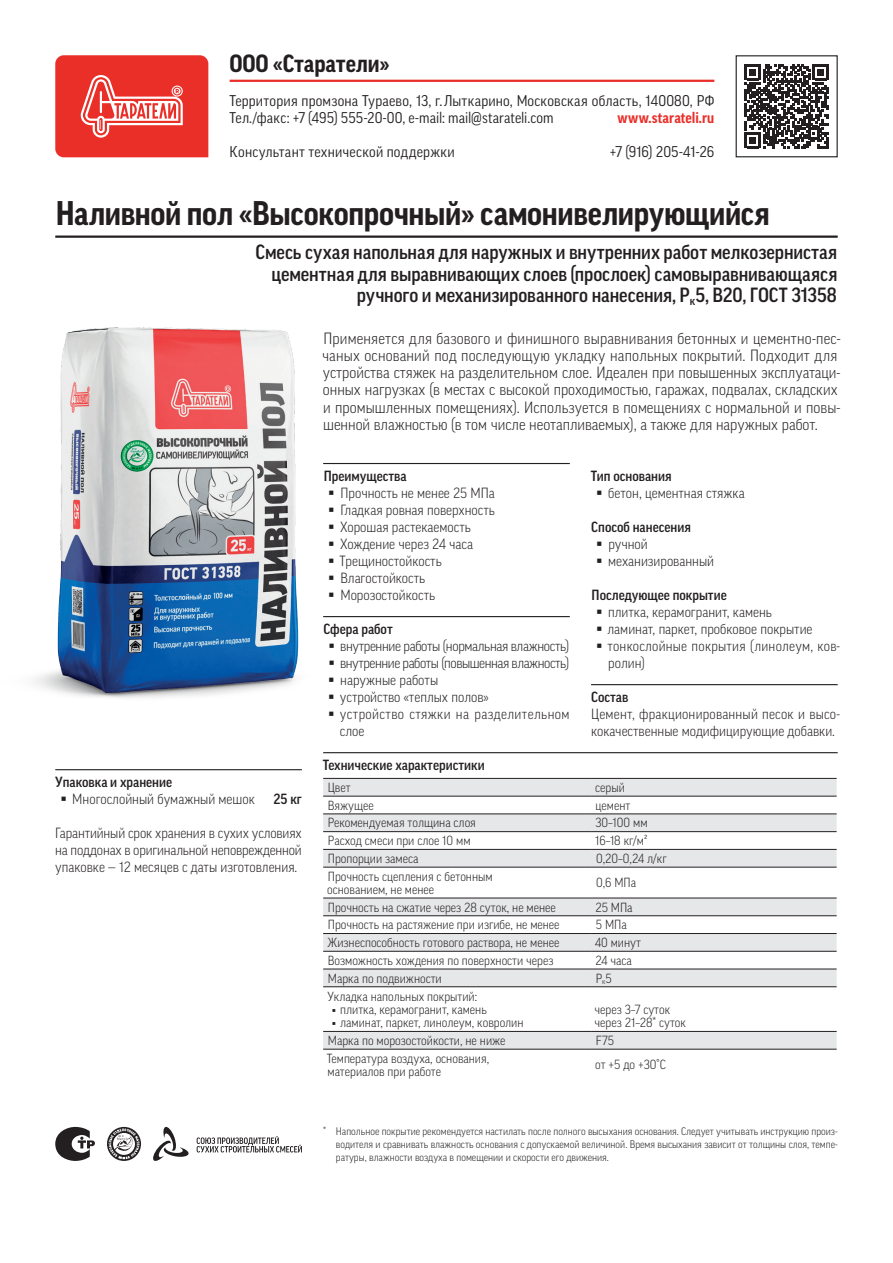
<style>
.page{position:relative;width:893px;height:1263px;background:#fff}
.page>*{position:absolute;margin:0;border:0;box-sizing:border-box;transform-origin:0 0}
.t1{font:700 33px "Good Pro Narr";letter-spacing:-.01em;color:#231f20}
.t2{font:700 24px "Good Pro Narr";letter-spacing:-.005em;color:#231f20}
.t3{font:500 19.8px/21.3px "Good Pro Narr";letter-spacing:-.005em;color:#231f20;text-align:right}
.t4{font:300 15.75px/17px "Good Pro Narr";color:#231f20}
.t5{font:15px/17px "Good Pro Narr";letter-spacing:.01em;color:#231f20}
.t6{font:700 15px "Good Pro Narr";letter-spacing:.005em;color:#ea2f29}
.t7{font:300 14.25px/17px "Good Pro Narr";color:#231f20}
.t8{font:300 14.25px/17px "Good Pro Narr";letter-spacing:-.025em;color:#231f20}
.t9{font:500 14.25px "Good Pro Narr";color:#231f20}
.t10{font:300 12.75px/13px "Good Pro Narr";color:#231f20}
.t11{font:300 10.5px/12.8px "Good Pro Narr";color:#231f20;text-align:justify}
</style>
<div class="page">
<hr style="left:230px;top:80px;width:484px;height:2px;background:#ea2f29">
<svg style="left:55px;top:55px;width:153px;height:102px;background:#ec4944"></svg>
<hr style="left:55px;top:235px;width:783px;height:3px;background:#231f20">
<hr style="left:323px;top:463px;width:247px;height:1px;background:#231f20">
<hr style="left:323px;top:616px;width:247px;height:1px;background:#231f20">
<hr style="left:591px;top:684px;width:247px;height:1px;background:#231f20">
<hr style="left:323px;top:752px;width:515px;height:1px;background:#231f20">
<svg style="left:323px;top:779px;width:514px;height:270px"></svg>
<hr style="left:323px;top:778px;width:268px;height:1px;background:#231f20">
<hr style="left:591px;top:778px;width:246px;height:1px;background:#231f20">
<hr style="left:323px;top:796px;width:268px;height:1px;background:#231f20">
<hr style="left:591px;top:796px;width:246px;height:1px;background:#231f20">
<hr style="left:323px;top:813px;width:268px;height:1px;background:#231f20">
<hr style="left:591px;top:813px;width:246px;height:1px;background:#231f20">
<hr style="left:323px;top:831px;width:268px;height:1px;background:#231f20">
<hr style="left:591px;top:831px;width:246px;height:1px;background:#231f20">
<hr style="left:323px;top:849px;width:268px;height:1px;background:#231f20">
<hr style="left:591px;top:849px;width:246px;height:1px;background:#231f20">
<hr style="left:323px;top:867px;width:268px;height:1px;background:#231f20">
<hr style="left:591px;top:867px;width:246px;height:1px;background:#231f20">
<hr style="left:323px;top:898px;width:268px;height:1px;background:#231f20">
<hr style="left:591px;top:898px;width:246px;height:1px;background:#231f20">
<hr style="left:323px;top:915px;width:268px;height:1px;background:#231f20">
<hr style="left:591px;top:915px;width:246px;height:1px;background:#231f20">
<hr style="left:323px;top:933px;width:268px;height:1px;background:#231f20">
<hr style="left:591px;top:933px;width:246px;height:1px;background:#231f20">
<hr style="left:323px;top:951px;width:268px;height:1px;background:#231f20">
<hr style="left:591px;top:951px;width:246px;height:1px;background:#231f20">
<hr style="left:323px;top:969px;width:268px;height:1px;background:#231f20">
<hr style="left:591px;top:969px;width:246px;height:1px;background:#231f20">
<hr style="left:323px;top:986px;width:268px;height:1px;background:#231f20">
<hr style="left:591px;top:986px;width:246px;height:1px;background:#231f20">
<hr style="left:323px;top:1031px;width:268px;height:1px;background:#231f20">
<hr style="left:591px;top:1031px;width:246px;height:1px;background:#231f20">
<hr style="left:323px;top:1049px;width:268px;height:1px;background:#231f20">
<hr style="left:591px;top:1049px;width:246px;height:1px;background:#231f20">
<img style="left:34px;top:327px;width:265px;height:371px">
<svg style="left:745px;top:64px;width:84px;height:84px"></svg>
<div style="left:736px;top:55px;width:102px;height:102px;border:1px solid #231f20"></div>
<hr style="left:55px;top:769px;width:247px;height:1px;background:#231f20">
<svg style="left:107px;top:1127px;width:34px;height:34px"></svg>
<svg style="left:55px;top:1127px;width:40px;height:34px"></svg>
<svg style="left:153px;top:1127px;width:36px;height:34px"></svg>
<svg style="left:197px;top:1136px;width:105px;height:16px"></svg>
<h2 class="t2" style="left:230px;top:50px;width:161px">ООО «Старатели»</h2>
<p class="t5" style="left:230px;top:92px;width:486px">Территория промзона Тураево, 13, г.Лыткарино, Московская область, 140080, РФ<br>Тел./факс: +7 (495) 555-20-00, e-mail: mail@starateli.com</p>
<p class="t6" style="left:618px;top:110px;width:98px">www.starateli.ru</p>
<p class="t5" style="left:230px;top:143px;width:227px">Консультант технической поддержки</p>
<p class="t5" style="left:610px;top:143px;width:106px">+7 (916) 205-41-26</p>
<h1 class="t1" style="left:56px;top:195px;width:715px">Наливной пол «Высокопрочный» самонивелирующийся</h1>
<h3 class="t3" style="left:255px;top:242px;width:583px">Смесь сухая напольная для наружных и внутренних работ мелкозернистая цементная для выравнивающих слоев (прослоек) самовыравнивающаяся ручного и механизированного нанесения, Р<sub>к</sub>5, В20, ГОСТ 31358</h3>
<p class="t4" style="left:322px;top:330px;width:520px">Применяется для базового и финишного выравнивания бетонных и цементно-пес&shy;чаных оснований под последующую укладку напольных покрытий. Подходит для устройства стяжек на разделительном слое. Идеален при повышенных эксплуатаци&shy;онных нагрузках (в местах с высокой проходимостью, гаражах, подвалах, складских и промышленных помещениях). Используется в помещениях с нормальной и повы&shy;шенной влажностью (в том числе неотапливаемых), а также для наружных работ.</p>
<p class="t9" style="left:55px;top:773px;width:118px">Упаковка и хранение</p>
<p class="t7" style="left:72px;top:790px;width:184px">Многослойный бумажный мешок</p>
<p class="t9" style="left:274px;top:790px;width:30px">25 кг</p>
<p class="t7" style="left:55px;top:824px;width:248px;text-align:justify">Гарантийный срок хранения в сухих условиях на поддонах в оригинальной неповрежденной упаковке — 12 месяцев с даты изготовления.</p>
<p class="t9" style="left:324px;top:467px;width:84px">Преимущества</p>
<p class="t7" style="left:339px;top:484px;width:157px">Прочность не менее 25 МПа<br>Гладкая ровная поверхность<br>Хорошая растекаемость<br>Хождение через 24 часа<br>Трещиностойкость<br>Влагостойкость<br>Морозостойкость</p>
<p class="t9" style="left:323px;top:620px;width:71px">Сфера работ</p>
<p class="t8" style="left:340px;top:637px;width:231px">внутренние работы (нормальная влажность) внутренние работы (повышенная влажность) наружные работы<br>устройство «теплых полов»<br>устройство стяжки на разделительном слое</p>
<p class="t9" style="left:591px;top:467px;width:82px">Тип основания</p>
<p class="t7" style="left:608px;top:484px;width:138px">бетон, цементная стяжка</p>
<p class="t9" style="left:591px;top:518px;width:101px">Способ нанесения</p>
<p class="t7" style="left:608px;top:535px;width:107px">ручной механизированный</p>
<p class="t9" style="left:592px;top:586px;width:137px">Последующее покрытие</p>
<p class="t7" style="left:607px;top:603px;width:234px">плитка, керамогранит, камень<br>ламинат, паркет, пробковое покрытие тонкослойные покрытия (линолеум, ков&shy;ролин)</p>
<p class="t9" style="left:591px;top:688px;width:38px">Состав</p>
<p class="t7" style="left:591px;top:705px;width:250px">Цемент, фракционированный песок и высо&shy;кокачественные модифицирующие добавки.</p>
<p class="t9" style="left:323px;top:756px;width:163px">Технические характеристики</p>
<p class="t10" style="left:328px;top:781px;width:24px">Цвет</p>
<p class="t10" style="left:595px;top:781px;width:31px">серый</p>
<p class="t10" style="left:328px;top:798px;width:47px">Вяжущее</p>
<p class="t10" style="left:595px;top:798px;width:36px">цемент</p>
<p class="t10" style="left:328px;top:816px;width:150px">Рекомендуемая толщина слоя</p>
<p class="t10" style="left:595px;top:816px;width:54px">30–100 мм</p>
<p class="t10" style="left:328px;top:834px;width:144px">Расход смеси при слое 10 мм</p>
<p class="t10" style="left:595px;top:834px;width:54px">16–18 кг/м²</p>
<p class="t10" style="left:328px;top:852px;width:92px">Пропорции замеса</p>
<p class="t10" style="left:596px;top:852px;width:72px">0,20–0,24 л/кг</p>
<p class="t10" style="left:327px;top:869px;width:167px">Прочность сцепления с бетонным основанием, не менее</p>
<p class="t10" style="left:596px;top:876px;width:42px">0,6 МПа</p>
<p class="t10" style="left:328px;top:900px;width:230px">Прочность на сжатие через 28 суток, не менее</p>
<p class="t10" style="left:595px;top:900px;width:39px">25 МПа</p>
<p class="t10" style="left:328px;top:918px;width:233px">Прочность на растяжение при изгибе, не менее</p>
<p class="t10" style="left:596px;top:918px;width:32px">5 МПа</p>
<p class="t10" style="left:327px;top:936px;width:234px">Жизнеспособность готового раствора, не менее</p>
<p class="t10" style="left:595px;top:936px;width:47px">40 минут</p>
<p class="t10" style="left:328px;top:954px;width:227px">Возможность хождения по поверхности через</p>
<p class="t10" style="left:595px;top:954px;width:38px">24 часа</p>
<p class="t10" style="left:328px;top:971px;width:115px">Марка по подвижности</p>
<p class="t10" style="left:596px;top:971px;width:18px">Р<sub>к</sub>5</p>
<p class="t10" style="left:340px;top:989px;width:185px;text-indent:-13px">Укладка напольных покрытий:<br>плитка, керамогранит, камень ламинат, паркет, линолеум, ковролин</p>
<p class="t10" style="left:595px;top:1003px;width:93px">через 3–7 суток через 21–28* суток</p>
<p class="t10" style="left:328px;top:1034px;width:179px">Марка по морозостойкости, не ниже</p>
<p class="t10" style="left:596px;top:1034px;width:19px">F75</p>
<p class="t10" style="left:327px;top:1051px;width:164px">Температура воздуха, основания, материалов при работе</p>
<p class="t10" style="left:595px;top:1058px;width:72px">от +5 до +30°С</p>
<p class="t11" style="left:336px;top:1125px;width:503px;text-indent:-13px">* Напольное покрытие рекомендуется настилать после полного высыхания основания. Следует учитывать инструкцию произ&shy;водителя и сравнивать влажность основания с допускаемой величиной. Время высыхания зависит от толщины слоя, темпе&shy;ратуры, влажности воздуха в помещении и скорости его движения.</p>
</div>
